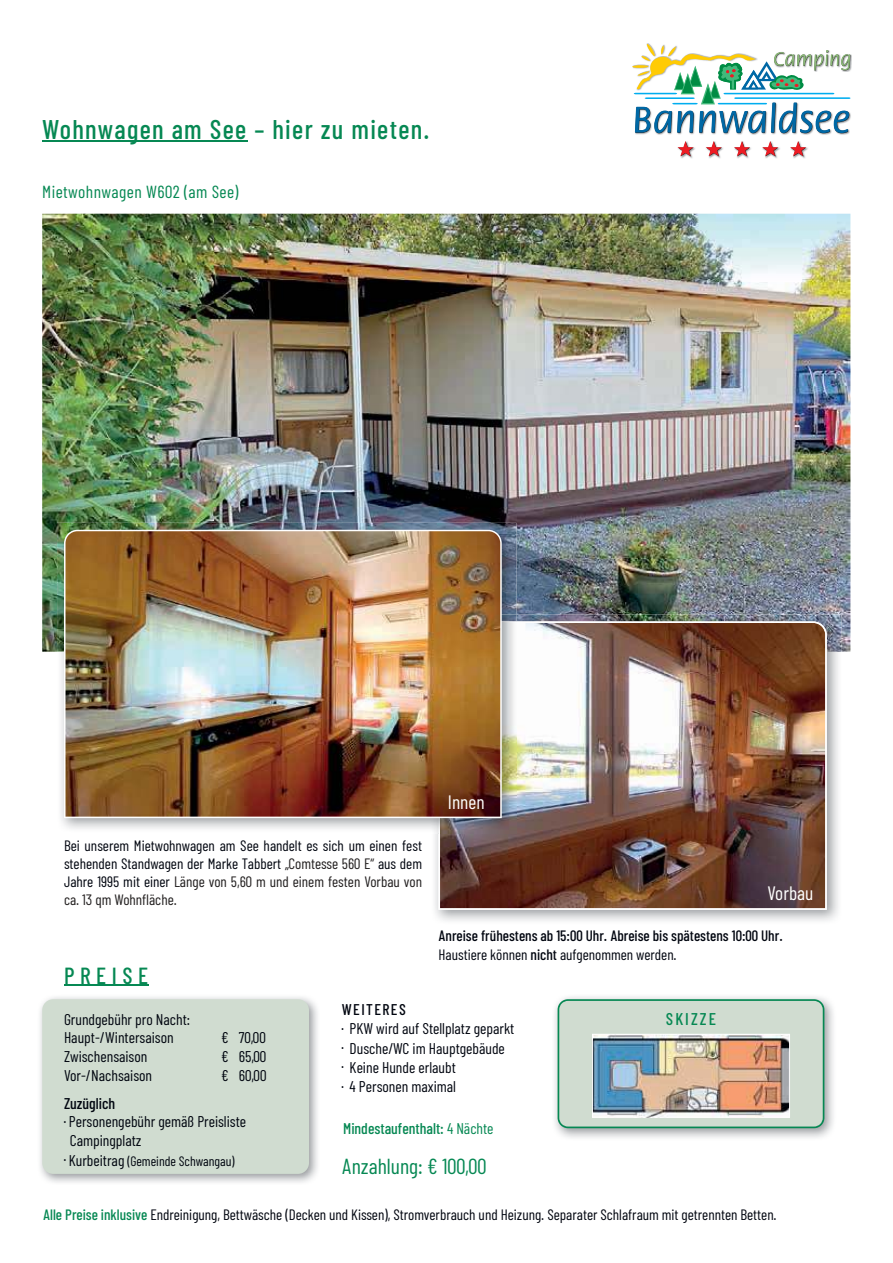
<style>
.page{position:relative;width:893px;height:1263px;background:#fff}
.page>*{position:absolute;margin:0;border:0;box-sizing:border-box;transform-origin:0 0}
.t1{font:500 27px "Barlow Condensed";letter-spacing:.05em;color:#068853}
.t2{font:500 23.25px "Barlow Condensed";letter-spacing:.24em;color:#068853}
.t3{font:21.75px "Barlow Condensed";color:#068853}
.t4{font:19.35px "Barlow Condensed";color:#fff}
.t5{font:17.4px "Barlow Condensed";letter-spacing:.025em;color:#068853}
.t6{font:500 16.95px "Barlow Condensed";letter-spacing:.12em;color:#068853}
.t7{font:15.45px/19.4px "Barlow Condensed";color:#00050f}
.t8{font:500 15.45px "Barlow Condensed";color:#068853}
.t9{font:500 15.45px "Barlow Condensed";color:#00050f}
.t10{font:500 15.45px "Barlow Condensed";letter-spacing:.09em;color:#00050f}
.t11{font:15px/18px "Barlow Condensed";color:#00050f;text-align:justify}
.t12{font:500 15px/19.4px "Barlow Condensed";color:#00050f}
.t13{font:13.65px "Barlow Condensed";color:#00050f}
.s1{color:#221f1f}
.s2{font-weight:400}
.s3{font-size:15.45px}
.s4{font-weight:500;color:#068853}
</style>
<div class="page">
<img style="left:42px;top:214px;width:808px;height:438px">
<img style="left:435px;top:614px;width:406px;height:307px">
<img style="left:438px;top:621px;width:389px;height:289px">
<img style="left:40px;top:997px;width:278px;height:186px">
<div style="left:42px;top:999px;width:267px;height:175px;background:#d0dcd0;border-radius:11px"></div>
<hr style="left:42px;top:140px;width:206px;height:1px;background:#068853">
<img style="left:57px;top:523px;width:459px;height:129px">
<img style="left:438px;top:621px;width:78px;height:212px">
<img style="left:64px;top:530px;width:438px;height:288px">
<hr style="left:64px;top:985px;width:84px;height:1px;background:#068853">
<img style="left:554px;top:996px;width:280px;height:142px">
<img style="left:558px;top:999px;width:266px;height:129px">
<img style="left:850px;top:54px;width:2px;height:17px">
<img style="left:635px;top:113px;width:216px;height:22px">
<img style="left:737px;top:147px;width:14px;height:11px">
<img style="left:708px;top:147px;width:15px;height:11px">
<img style="left:680px;top:147px;width:15px;height:11px">
<img style="left:765px;top:147px;width:15px;height:11px">
<img style="left:793px;top:147px;width:15px;height:11px">
<svg style="left:632px;top:43px;width:218px;height:90px"></svg>
<svg style="left:734px;top:141px;width:16px;height:15px"></svg>
<svg style="left:706px;top:141px;width:16px;height:15px"></svg>
<svg style="left:677px;top:141px;width:17px;height:15px"></svg>
<svg style="left:762px;top:141px;width:16px;height:15px"></svg>
<svg style="left:790px;top:141px;width:16px;height:15px"></svg>
<h1 class="t1" style="left:42px;top:119px;width:389px">Wohnwagen am See – hier zu mieten.</h1>
<p class="t5" style="left:42px;top:185px;width:198px">Mietwohnwagen W602 (am See)</p>
<p class="t11" style="left:64px;top:838px;width:360px">Bei unserem Mietwohnwagen am See handelt es sich um einen fest stehenden Standwagen der Marke Tabbert <span class="s1">„Comtesse 560 E“</span> aus dem Jahre 1995 mit einer <span class="s1">Länge von 5,60 m und einem festen Vorbau von ca. 13 qm Wohnfläche.</span></p>
<h2 class="t2" style="left:64px;top:967px;width:86px">PREISE</h2>
<p class="t4" style="left:448px;top:794px;width:38px">Innen</p>
<p class="t4" style="left:767px;top:886px;width:47px">Vorbau</p>
<p class="t12" style="left:438px;top:927px;width:346px">Anreise frühestens ab 15:00 Uhr. Abreise bis spätestens 10:00 Uhr.<br><span class="s2">Haustiere können</span> nicht <span class="s2">aufgenommen werden.</span></p>
<p class="t7" style="left:64px;top:1011px;width:128px;line-height:18.6px">Grundgebühr pro Nacht:<br>Haupt-/ Wintersaison</p>
<p class="t7" style="left:221px;top:1029px;width:46px">€ 70,00</p>
<p class="t7" style="left:64px;top:1048px;width:85px">Zwischensaison</p>
<p class="t7" style="left:221px;top:1048px;width:47px">€ 65,00</p>
<p class="t7" style="left:64px;top:1067px;width:90px">Vor-/ Nachsaison</p>
<p class="t7" style="left:221px;top:1067px;width:47px">€ 60,00</p>
<p class="t9" style="left:64px;top:1098px;width:53px">Zuzüglich</p>
<p class="t7" style="left:70px;top:1114px;width:178px;line-height:18.6px;text-indent:-6px">· Personengebühr gemäß Preisliste<br>Campingplatz</p>
<p class="t13" style="left:64px;top:1155px;width:172px"><sup>·</sup> <span class="s3">Kurbeitrag</span> (Gemeinde Schwangau)</p>
<p class="t10" style="left:342px;top:1004px;width:65px">WEITERES</p>
<p class="t7" style="left:342px;top:1020px;width:174px">· PKW wird auf Stellplatz geparkt · Dusche/WC im Hauptgebäude<br>· Keine Hunde erlaubt<br>· 4 Personen maximal</p>
<p class="t8" style="left:343px;top:1123px;width:152px">Mindestaufenthalt: <span class="s2">4 Nächte</span></p>
<h3 class="t3" style="left:342px;top:1157px;width:146px">Anzahlung: € 100,00</h3>
<p class="t6" style="left:666px;top:1013px;width:52px">SKIZZE</p>
<p class="t11" style="left:43px;top:1207px;width:735px"><span class="s4">Alle Preise inklusive</span> Endreinigung, Bettwäsche (Decken und Kissen), Stromverbrauch und Heizung. Separater Schlafraum mit getrennten Betten.</p>
</div>
